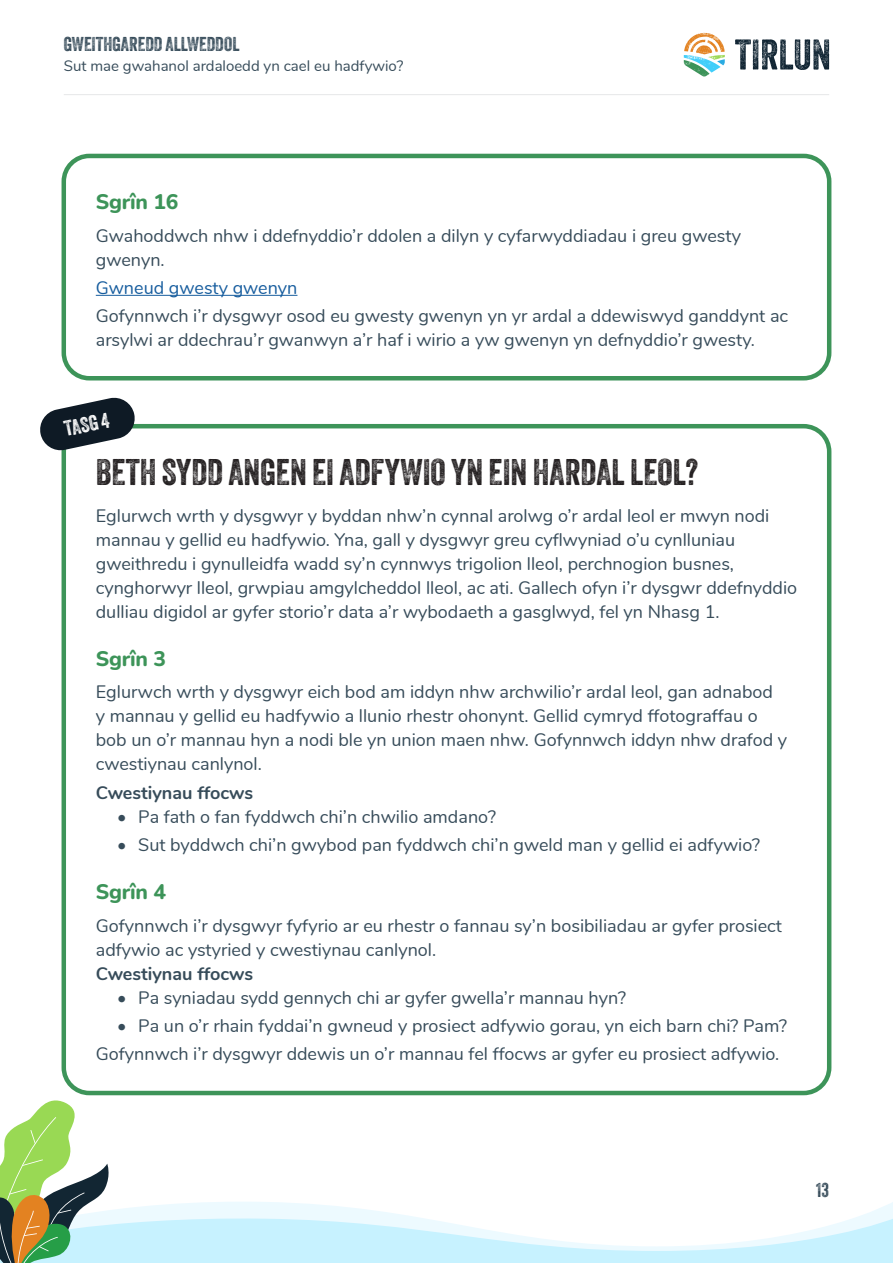
<style>
.page{position:relative;width:893px;height:1263px;background:#fff}
.page>*{position:absolute;margin:0;border:0;box-sizing:border-box;transform-origin:0 0}
.Page_sub_heading{font:36px "Veneer Two";color:#231f20}
.Page_section_heading{font:800 21px "Nunito";letter-spacing:-.01em;color:#3d9459}
.Key_activity_heading{font:21px "Veneer Two";color:#fff}
.t1{font:19.5px "Veneer Two";color:#374c5a}
.Body_text{font:18px/24px "Nunito";color:#374c5a}
.Body_text-2{font:700 18px "Nunito";color:#374c5a}
.Body_text-3{font:18px "Nunito";color:#175d9e}
.t2{font:15px "Nunito";color:#374c5a}
</style>
<div class="page">
<svg style="left:735px;top:39px;width:94px;height:31px"></svg>
<svg style="left:684px;top:33px;width:41px;height:44px"></svg>
<hr style="left:64px;top:94px;width:765px;height:1px;background:#e6e7e9">
<hr style="left:96px;top:295px;width:201px;height:1px;background:#175d9e">
<div style="left:62px;top:154px;width:769px;height:226px;border:4px solid #3d9459;border-radius:26px"></div>
<svg style="left:0;top:1094px;width:893px;height:169px"></svg>
<div style="left:62px;top:424px;width:769px;height:671px;border:4px solid #3d9459;border-radius:26px"></div>
<svg style="left:40px;top:397px;width:97px;height:55px"></svg>
<p class="t1" style="left:64px;top:32px;width:177px">GWEITHGAREDD ALLWEDDOL</p>
<p class="t2" style="left:64px;top:54px;width:341px">Sut mae gwahanol ardaloedd yn cael eu hadfywio?</p>
<p class="Page_section_heading" style="left:96px;top:187px;width:84px">Sgrîn 16</p>
<p class="Body_text" style="left:96px;top:222px;width:647px">Gwahoddwch nhw i ddefnyddio’r ddolen a dilyn y cyfarwyddiadau i greu gwesty gwenyn.</p>
<p class="Body_text-3" style="left:96px;top:274px;width:203px">Gwneud gwesty gwenyn</p>
<p class="Body_text" style="left:96px;top:303px;width:694px">Gofynnwch i’r dysgwyr osod eu gwesty gwenyn yn yr ardal a ddewiswyd ganddynt ac arsylwi ar ddechrau’r gwanwyn a’r haf i wirio a yw gwenyn yn defnyddio’r gwesty.</p>
<p class="Key_activity_heading" style="left:62px;top:417px;width:47px;rotate:-12deg">TASG 4</p>
<p class="Page_sub_heading" style="left:96px;top:450px;width:604px">BETH SYDD ANGEN EI ADFYWIO YN EIN HARDAL LEOL?</p>
<p class="Body_text" style="left:96px;top:502px;width:703px">Eglurwch wrth y dysgwyr y byddan nhw’n cynnal arolwg o’r ardal leol er mwyn nodi mannau y gellid eu hadfywio. Yna, gall y dysgwyr greu cyflwyniad o’u cynlluniau gweithredu i gynulleidfa wadd sy’n cynnwys trigolion lleol, perchnogion busnes, cynghorwyr lleol, grwpiau amgylcheddol lleol, ac ati. Gallech ofyn i’r dysgwr ddefnyddio dulliau digidol ar gyfer storio’r data a’r wybodaeth a gasglwyd, fel yn Nhasg 1.</p>
<p class="Page_section_heading" style="left:96px;top:644px;width:72px">Sgrîn 3</p>
<p class="Body_text" style="left:96px;top:679px;width:693px">Eglurwch wrth y dysgwyr eich bod am iddyn nhw archwilio’r ardal leol, gan adnabod<br>y mannau y gellid eu hadfywio a llunio rhestr ohonynt. Gellid cymryd ffotograffau o bob un o’r mannau hyn a nodi ble yn union maen nhw. Gofynnwch iddyn nhw drafod y cwestiynau canlynol.</p>
<p class="Body_text-2" style="left:96px;top:779px;width:159px">Cwestiynau ffocws</p>
<p class="Body_text" style="left:117px;top:803px;width:380px">• Pa fath o fan fyddwch chi’n chwilio amdano?</p>
<p class="Body_text" style="left:117px;top:832px;width:645px">• Sut byddwch chi’n gwybod pan fyddwch chi’n gweld man y gellid ei adfywio?</p>
<p class="Page_section_heading" style="left:96px;top:877px;width:72px">Sgrîn 4</p>
<p class="Body_text" style="left:96px;top:912px;width:688px">Gofynnwch i’r dysgwyr fyfyrio ar eu rhestr o fannau sy’n bosibiliadau ar gyfer prosiect adfywio ac ystyried y cwestiynau canlynol.</p>
<p class="Body_text-2" style="left:96px;top:960px;width:159px">Cwestiynau ffocws</p>
<p class="Body_text" style="left:117px;top:984px;width:511px">• Pa syniadau sydd gennych chi ar gyfer gwella’r mannau hyn?</p>
<p class="Body_text" style="left:117px;top:1013px;width:672px">• Pa un o’r rhain fyddai’n gwneud y prosiect adfywio gorau, yn eich barn chi? Pam?</p>
<p class="Body_text" style="left:96px;top:1041px;width:685px">Gofynnwch i’r dysgwyr ddewis un o’r mannau fel ffocws ar gyfer eu prosiect adfywio.</p>
<p class="t1" style="left:816px;top:1178px;width:14px">13</p>
</div>
